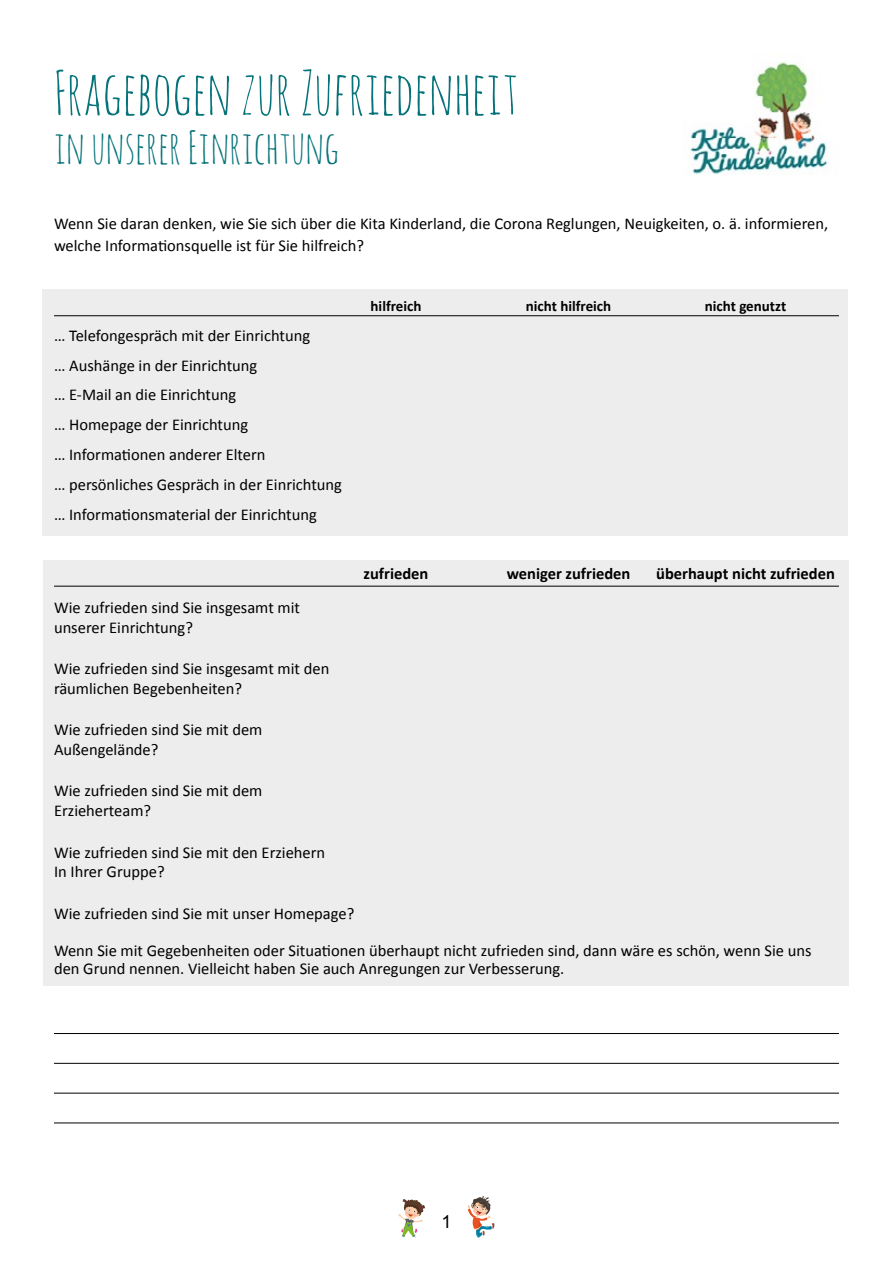
<style>
.page{position:relative;width:893px;height:1263px;background:#fff}
.page>*{position:absolute;margin:0;border:0;box-sizing:border-box;transform-origin:0 0}
.t1{font:60px "Amatic SC";color:#06737a}
.t2{font:45px "Amatic SC";color:#06737a}
.t3{font:18px "Arial";color:#000}
.t4{font:16.5px/29.8px "Calibri";color:#000}
.t5{font:700 16.5px "Calibri";color:#000}
.t6{font:700 15px "Calibri";color:#000}
</style>
<div class="page">
<img style="left:690px;top:54px;width:138px;height:121px">
<svg style="left:398px;top:1199px;width:27px;height:39px"></svg>
<svg style="left:467px;top:1196px;width:28px;height:42px"></svg>
<div style="left:44px;top:560px;width:805px;height:425px;background:#ededed"></div>
<div style="left:43px;top:289px;width:805px;height:247px;background:#ededed"></div>
<hr style="left:54px;top:1033px;width:785px;height:1px;background:#000">
<hr style="left:54px;top:1063px;width:785px;height:1px;background:#000">
<hr style="left:54px;top:1093px;width:785px;height:1px;background:#000">
<hr style="left:54px;top:1122px;width:785px;height:1px;background:#000">
<hr style="left:54px;top:315px;width:785px;height:1px;background:#000">
<hr style="left:54px;top:586px;width:785px;height:1px;background:#000">
<h1 class="t1" style="left:54px;top:54px;width:466px">Fragebogen zur Zufriedenheit</h1>
<h2 class="t2" style="left:54px;top:119px;width:287px">in unserer Einrichtung</h2>
<p class="t4" style="left:54px;top:212px;width:776px;line-height:22.5px">Wenn Sie daran denken, wie Sie sich über die Kita Kinderland, die Corona Reglungen, Neuigkeiten, o. ä. informieren, welche Informationsquelle ist für Sie hilfreich?</p>
<p class="t4" style="left:54px;top:320px;width:290px">… Telefongespräch mit der Einrichtung<br>… Aushänge in der Einrichtung<br>… E-Mail an die Einrichtung<br>… Homepage der Einrichtung<br>… Informationen anderer Eltern<br>… persönliches Gespräch in der Einrichtung … Informationsmaterial der Einrichtung</p>
<p class="t6" style="left:371px;top:296px;width:52px">hilfreich</p>
<p class="t6" style="left:526px;top:296px;width:87px">nicht hilfreich</p>
<p class="t6" style="left:705px;top:296px;width:83px">nicht genutzt</p>
<p class="t5" style="left:364px;top:563px;width:66px">zufrieden</p>
<p class="t5" style="left:507px;top:563px;width:125px">weniger zufrieden</p>
<p class="t5" style="left:656px;top:563px;width:180px">überhaupt nicht zufrieden</p>
<p class="t4" style="left:54px;top:597px;width:248px;line-height:19.8px">Wie zufrieden sind Sie insgesamt mit unserer Einrichtung?</p>
<p class="t4" style="left:54px;top:659px;width:277px;line-height:19.8px">Wie zufrieden sind Sie insgesamt mit den räumlichen Begebenheiten?</p>
<p class="t4" style="left:54px;top:720px;width:210px;line-height:19.8px">Wie zufrieden sind Sie mit dem<br>Außengelände?</p>
<p class="t4" style="left:54px;top:781px;width:210px;line-height:19.8px">Wie zufrieden sind Sie mit dem<br>Erzieherteam?</p>
<p class="t4" style="left:54px;top:842px;width:273px;line-height:19.8px">Wie zufrieden sind Sie mit den Erziehern<br>In Ihrer Gruppe?</p>
<p class="t4" style="left:54px;top:898px;width:302px">Wie zufrieden sind Sie mit unser Homepage?</p>
<p class="t4" style="left:54px;top:942px;width:759px;line-height:17.9px">Wenn Sie mit Gegebenheiten oder Situationen überhaupt nicht zufrieden sind, dann wäre es schön, wenn Sie uns den Grund nennen. Vielleicht haben Sie auch Anregungen zur Verbesserung.</p>
<p class="t3" style="left:441px;top:1210px;width:12px">1</p>
</div>
